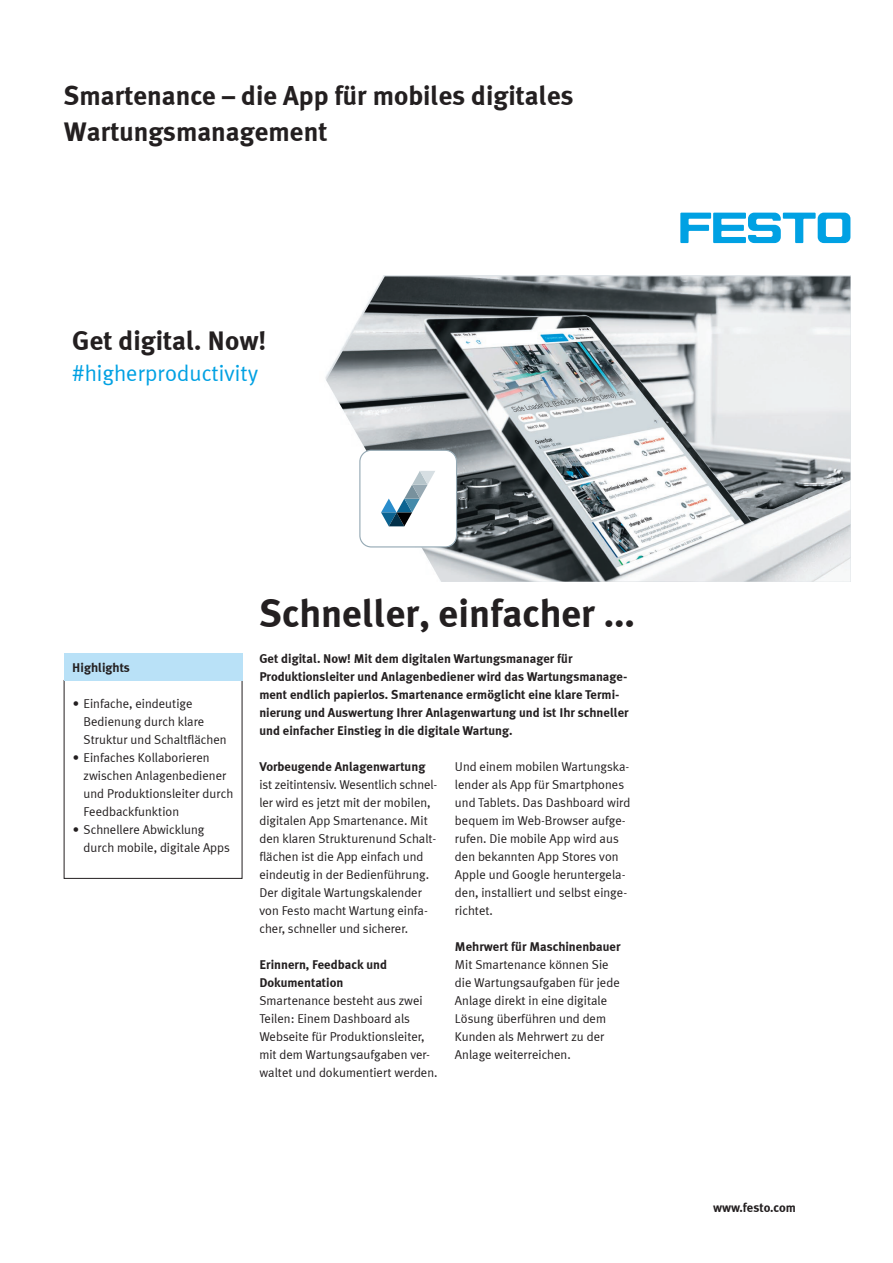
<style>
.page{position:relative;width:893px;height:1263px;background:#fff}
.page>*{position:absolute;margin:0;border:0;box-sizing:border-box;transform-origin:0 0}
.t1{font:700 39px "Meta Plus LF";color:#231f20}
.t2{font:700 27px/36px "Meta Plus LF";color:#231f20}
.t3{font:22.5px "Meta Plus LF";color:#00a1e3}
.t4{font:12.75px/18px "Meta Plus LF";color:#231f20}
.t5{font:700 12.75px/18px "Meta Plus LF";color:#231f20}
</style>
<div class="page">
<svg style="left:680px;top:213px;width:170px;height:30px"></svg>
<div style="left:64px;top:654px;width:178px;height:27px;background:#b9e1f7"></div>
<img style="left:326px;top:276px;width:524px;height:306px">
<svg style="left:359px;top:450px;width:98px;height:97px"></svg>
<h2 class="t2" style="left:64px;top:77px;width:511px">Smartenance – die App für mobiles digitales<br>Wartungsmanagement</h2>
<h2 class="t2" style="left:72px;top:321px;width:196px">Get digital. Now!</h2>
<h3 class="t3" style="left:72px;top:360px;width:188px">#higherproductivity</h3>
<p class="t5" style="left:72px;top:658px;width:59px">Highlights</p>
<p class="t4" style="left:84px;top:694px;width:145px;text-indent:-11px">• Einfache, eindeutige<br>Bedienung durch klare<br>Struktur und Schaltflächen</p>
<p class="t4" style="left:84px;top:748px;width:151px;text-indent:-11px">• Einfaches Kollaborieren zwischen Anlagenbediener und Produktionsleiter durch<br>Feedbackfunktion</p>
<p class="t4" style="left:84px;top:820px;width:148px;text-indent:-11px">• Schnellere Abwicklung durch mobile, digitale Apps</p>
<h1 class="t1" style="left:259px;top:588px;width:377px">Schneller, einfacher ...</h1>
<p class="t5" style="left:259px;top:649px;width:371px">Get digital. Now! Mit dem digitalen Wartungsmanager für Produktionsleiter und Anlagenbediener wird das Wartungsmanage&shy;ment endlich papierlos. Smartenance ermöglicht eine klare Termi&shy;nierung und Auswertung Ihrer Anlagenwartung und ist Ihr schneller und einfacher Einstieg in die digitale Wartung.</p>
<p class="t5" style="left:259px;top:757px;width:167px">Vorbeugende Anlagenwartung</p>
<p class="t4" style="left:259px;top:775px;width:179px">ist zeitintensiv. Wesentlich schnel&shy;ler wird es jetzt mit der mobilen, digitalen App Smartenance. Mit den klaren Strukturenund Schalt&shy;flächen ist die App einfach und eindeutig in der Bedienführung.<br>Der digitale Wartungskalender von Festo macht Wartung einfa&shy;cher, schneller und sicherer.</p>
<p class="t5" style="left:259px;top:955px;width:129px">Erinnern, Feedback und<br>Dokumentation</p>
<p class="t4" style="left:259px;top:991px;width:180px">Smartenance besteht aus zwei<br>Teilen: Einem Dashboard als<br>Webseite für Produktionsleiter, mit dem Wartungsaufgaben ver&shy;waltet und dokumentiert werden.</p>
<p class="t4" style="left:455px;top:757px;width:177px">Und einem mobilen Wartungska&shy;lender als App für Smartphones und Tablets. Das Dashboard wird bequem im Web-Browser aufge&shy;rufen. Die mobile App wird aus den bekannten App Stores von<br>Apple und Google heruntergela&shy;den, installiert und selbst einge&shy;richtet.</p>
<p class="t5" style="left:455px;top:937px;width:167px">Mehrwert für Maschinenbauer</p>
<p class="t4" style="left:455px;top:955px;width:166px">Mit Smartenance können Sie die Wartungsaufgaben für jede<br>Anlage direkt in eine digitale<br>Lösung überführen und dem<br>Kunden als Mehrwert zu der<br>Anlage weiterreichen.</p>
<p class="t5" style="left:713px;top:1198px;width:84px">www.festo.com</p>
</div>
